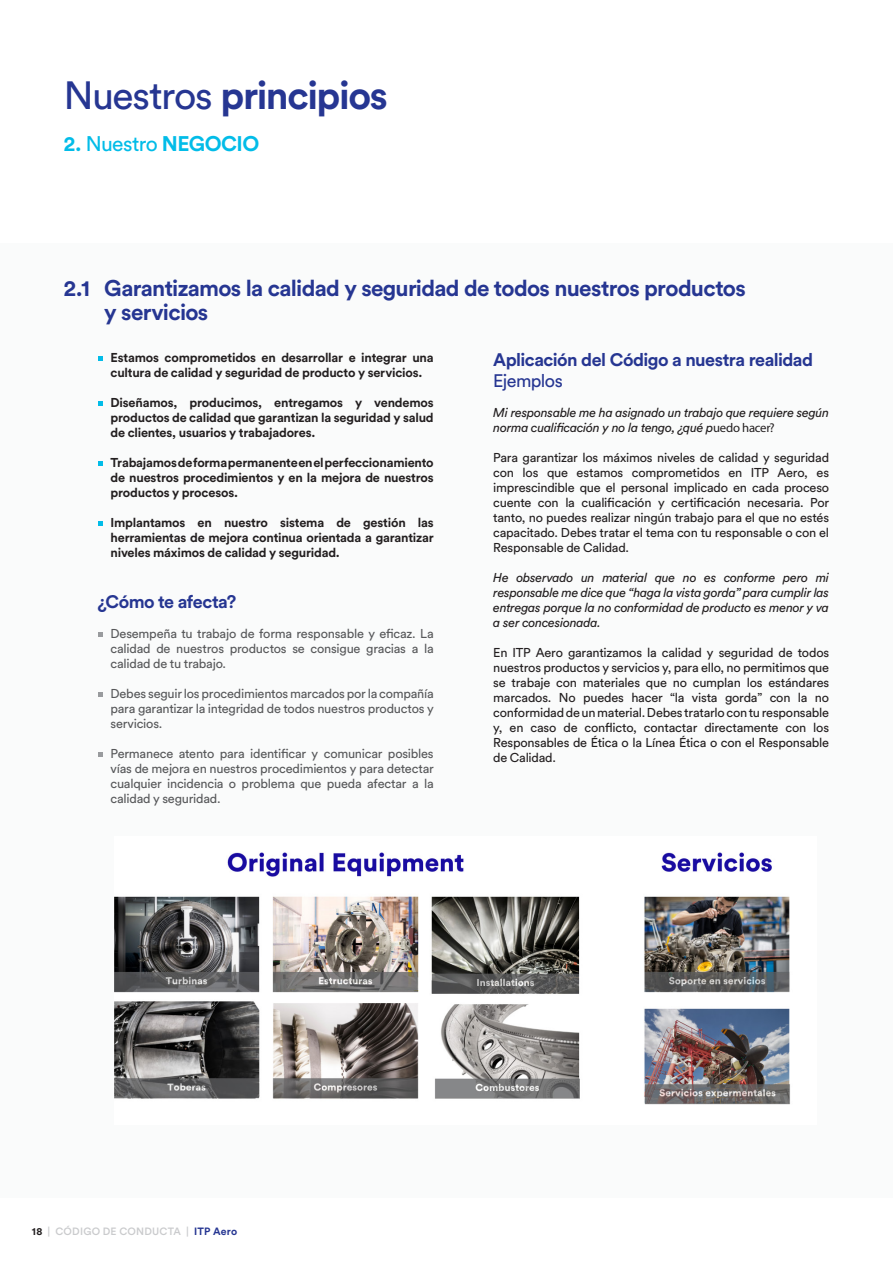
<style>
.page{position:relative;width:893px;height:1263px;background:#fff}
.page>*{position:absolute;margin:0;border:0;box-sizing:border-box;transform-origin:0 0}
.t1{font:700 39px "Circular Std";letter-spacing:-.035em;color:#263692}
.t2{font:700 22.5px/24px "Circular Std";letter-spacing:-.03em;color:#263692}
.t3{font:700 21px "Circular Std";letter-spacing:-.03em;color:#02bce8}
.t4{font:700 18px "Circular Std";letter-spacing:-.03em;color:#263692}
.t5{font:18px "Circular Std";letter-spacing:-.035em;color:#263692}
.t6{font:12.75px/15px "Circular Std";letter-spacing:-.02em;color:#231f20;text-align:justify}
.t7{font:700 12.75px/15px "Circular Std";letter-spacing:-.015em;color:#231f20;text-align:justify}
.t8{font:12.75px/15px "Circular Std";letter-spacing:-.02em;color:#57585a;text-align:justify}
.t9{font:italic 12.75px/15px "Circular Std";letter-spacing:-.02em;color:#231f20}
.t10{font:500 10.5px "Circular Std";letter-spacing:.02em;color:#cacbcd}
.s1{font-weight:400}
.s2{font-family:"Myriad Pro";font-style:normal}
.s3{font-weight:700;color:#231f20}
.s4{font-weight:700;color:#263692}
</style>
<div class="page">
<div style="left:0;top:244px;width:893px;height:954px;background:#fafbfb"></div>
<svg style="left:98px;top:356px;width:4px;height:5px"></svg>
<svg style="left:98px;top:401px;width:4px;height:5px"></svg>
<svg style="left:98px;top:461px;width:4px;height:5px"></svg>
<svg style="left:98px;top:521px;width:4px;height:5px"></svg>
<svg style="left:98px;top:632px;width:4px;height:5px"></svg>
<svg style="left:98px;top:692px;width:4px;height:5px"></svg>
<svg style="left:98px;top:752px;width:4px;height:5px"></svg>
<img style="left:115px;top:852px;width:675px;height:253px">
<p class="t1" style="left:64px;top:71px;width:326px"><span class="s1">Nuestros</span> principios</p>
<p class="t3" style="left:64px;top:130px;width:197px">2. <span class="s1">Nuestro</span> NEGOCIO</p>
<p class="t2" style="left:104px;top:275px;width:643px;text-indent:-40px">2.1 Garantizamos la calidad y seguridad de todos nuestros productos y servicios</p>
<p class="t7" style="left:111px;top:350px;width:325px">Estamos comprometidos en desarrollar e integrar una cultura de calidad y seguridad de producto y servicios.</p>
<p class="t7" style="left:111px;top:395px;width:325px">Diseñamos, producimos, entregamos y vendemos productos de calidad que garantizan la seguridad y salud de clientes, usuarios y trabajadores.</p>
<p class="t7" style="left:111px;top:455px;width:325px">Trabajamos de forma permanente en el perfeccionamiento de nuestros procedimientos y en la mejora de nuestros productos y procesos.</p>
<p class="t7" style="left:111px;top:515px;width:325px">Implantamos en nuestro sistema de gestión las herramientas de mejora continua orientada a garantizar niveles máximos de calidad y seguridad.</p>
<p class="t4" style="left:98px;top:590px;width:140px">¿Cómo te afecta?</p>
<p class="t8" style="left:111px;top:626px;width:325px">Desempeña tu trabajo de forma responsable y eficaz. La calidad de nuestros productos se consigue gracias a la calidad de tu trabajo.</p>
<p class="t8" style="left:111px;top:686px;width:325px">Debes seguir los procedimientos marcados por la compañía para garantizar la integridad de todos nuestros productos y servicios.</p>
<p class="t8" style="left:111px;top:746px;width:325px">Permanece atento para identificar y comunicar posibles vías de mejora en nuestros procedimientos y para detectar cualquier incidencia o problema que pueda afectar a la calidad y seguridad.</p>
<p class="t4" style="left:493px;top:348px;width:321px">Aplicación del Código a nuestra realidad</p>
<p class="t5" style="left:493px;top:370px;width:71px">Ejemplos</p>
<p class="t9" style="left:493px;top:405px;width:337px">Mi responsable me ha asignado un trabajo que requiere según norma cualificación y no la tengo, ¿qué p<span class="s2">uedo hacer?</span></p>
<p class="t6" style="left:493px;top:450px;width:337px">Para garantizar los máximos niveles de calidad y seguridad con los que estamos comprometidos en ITP Aero, es imprescindible que el personal implicado en cada proceso cuente con la cualificación y certificación necesaria. Por tanto, no puedes realizar ningún trabajo para el que no estés capacitado. Debes tratar el tema con tu responsable o con el Responsable de Calidad.</p>
<p class="t9" style="left:493px;top:570px;width:337px;text-align:justify">He observado un material que no es conforme pero mi responsable me dice que “haga la vista gorda” para cumplir las entregas porque la no conformidad de producto es menor y va a ser concesionada.</p>
<p class="t6" style="left:493px;top:645px;width:337px">En ITP Aero garantizamos la calidad y seguridad de todos nuestros productos y servicios y, para ello, no permitimos que se trabaje con materiales que no cumplan los estándares marcados. No puedes hacer “la vista gorda” con la no conformidad de un material. Debes tratarlo con tu responsable y, en caso de conflicto, contactar directamente con los Responsables de Ética o la Línea Ética o con el Responsable de Calidad.</p>
<p class="t10" style="left:32px;top:1225px;width:207px"><span class="s3">18</span> | CÓDIGO DE CONDUCTA | <span class="s4">ITP Aero</span></p>
</div>
